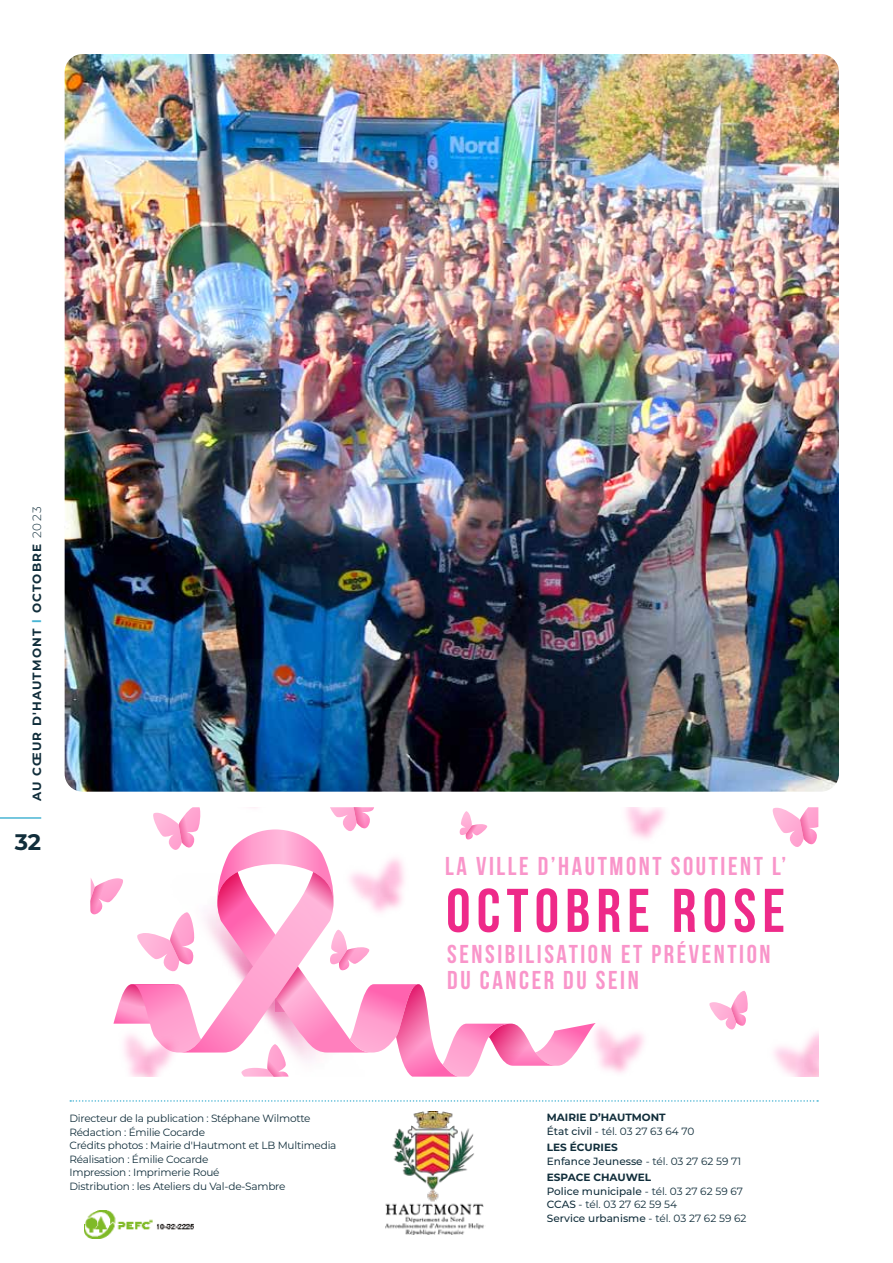
<style>
.page{position:relative;width:893px;height:1263px;background:#fff}
.page>*{position:absolute;margin:0;border:0;box-sizing:border-box;transform-origin:0 0}
.t1{font:700 61.5px "Bebas Neue";letter-spacing:.1em;color:#ee2a89}
.t2{font:700 25.8px/26.5px "Bebas Neue";letter-spacing:.1em;color:#f995ca}
.t3{font:700 22.5px "Montserrat";color:#112e3b}
.t4{font:700 12px "Montserrat";letter-spacing:.1em;color:#112e3b}
.t5{font:10.5px/13.5px "Montserrat";letter-spacing:-.02em;color:#112e3b}
.t6{font:10.5px/13.5px "Montserrat";color:#112e3b}
.t7{font:700 10.5px/13.5px "Montserrat";color:#112e3b}
.t8{font:500 10.5px/13.5px "Montserrat";color:#112e3b}
.s1{color:#4ab5d4}
.s2{font-weight:300}
.s3{font-weight:500}
.s4{font-weight:400}
.s5{font-weight:700}
</style>
<div class="page">
<hr style="left:0;top:817px;width:41px;height:2px;background:#4ab5d4">
<img style="left:65px;top:54px;width:774px;height:738px">
<img style="left:386px;top:1111px;width:98px;height:123px">
<svg style="left:70px;top:1100px;width:748px;height:2px"></svg>
<img style="left:85px;top:1210px;width:108px;height:29px">
<svg style="left:91px;top:807px;width:474px;height:269px"></svg>
<svg style="left:772px;top:807px;width:47px;height:40px"></svg>
<svg style="left:709px;top:991px;width:39px;height:39px"></svg>
<img style="left:565px;top:1023px;width:80px;height:50px">
<p class="t4" style="left:28px;top:801px;width:296px;rotate:-90deg">AU CŒUR D'HAUTMONT <span class="s1">l</span> OCTOBRE <span class="s2">2023</span></p>
<h3 class="t3" style="left:15px;top:826px;width:28px">32</h3>
<h2 class="t2" style="left:445px;top:852px;width:343px">LA VILLE D’HAUTMONT SOUTIENT L’</h2>
<h1 class="t1" style="left:446px;top:877px;width:340px">OCTOBRE ROSE</h1>
<h2 class="t2" style="left:447px;top:940px;width:325px">SENSIBILISATION ET PRÉVENTION<br>DU CANCER DU SEIN</h2>
<p class="t5" style="left:69px;top:1111px;width:269px">Directeur de la publication : Stéphane Wilmotte Rédaction : Émilie Cocarde<br>Crédits photos : Mairie d'Hautmont et LB Multimedia Réalisation : Émilie Cocarde<br>Impression : Imprimerie Roué<br>Distribution : les Ateliers du Val-de-Sambre</p>
<p class="t7" style="left:547px;top:1110px;width:149px">MAIRIE D’HAUTMONT<br><span class="s3">État civil</span> <span class="s4">- tél. 03 27 63 64 70</span></p>
<p class="t8" style="left:547px;top:1140px;width:196px"><span class="s5">LES ÉCURIES<br></span>Enfance Jeunesse <span class="s4">- tél. 03 27 62 59 71</span></p>
<p class="t6" style="left:547px;top:1170px;width:201px"><span class="s5">ESPACE CHAUWEL<br></span><span class="s3">Police municipale</span> - tél. 03 27 62 59 67<br><span class="s3">CCAS</span> - tél. 03 27 62 59 54<br><span class="s3">Service urbanisme</span> - tél. 03 27 62 59 62</p>
</div>
